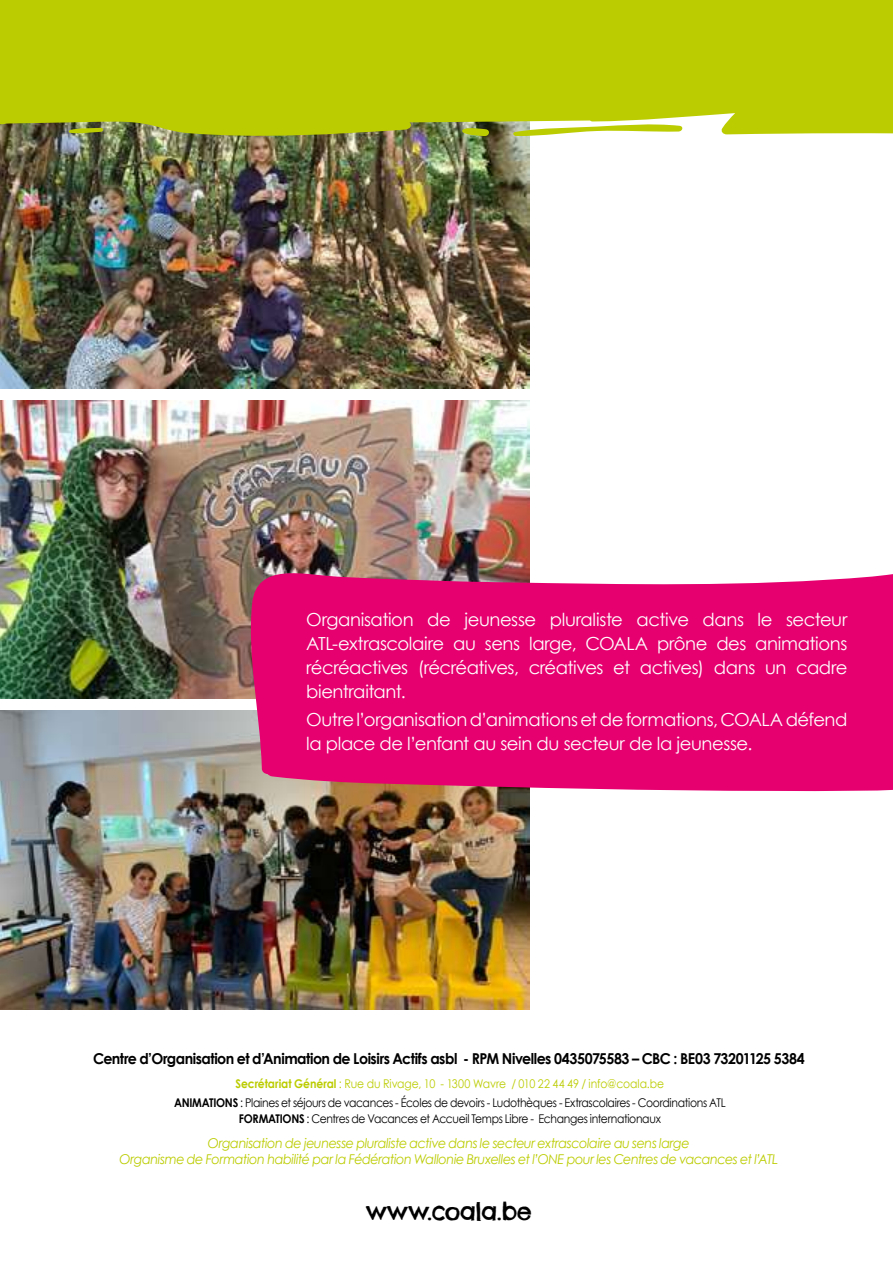
<style>
.page{position:relative;width:893px;height:1263px;background:#fff}
.page>*{position:absolute;margin:0;border:0;box-sizing:border-box;transform-origin:0 0}
.t1{font:24px "Chelsea Market";letter-spacing:-.03em;color:#000}
.t2{font:18px/24px "Century Gothic";letter-spacing:-.02em;color:#fff;text-align:justify}
.t3{font:700 15px "Century Gothic";letter-spacing:-.035em;color:#000;scale:.95 1}
.t4{font:italic 13.5px/16.5px "Century Gothic";letter-spacing:-.035em;color:#bc0;text-align:center;scale:.95 1}
.t5{font:12px/18.6px "Century Gothic";letter-spacing:-.03em;color:#000;text-align:center;scale:.9 1}
.s1{font-weight:700;color:#bc0}
.s2{color:#bc0}
.s3{font-weight:700}
</style>
<div class="page">
<img style="left:0;top:401px;width:529px;height:297px">
<img style="left:0;top:139px;width:529px;height:249px">
<img style="left:0;top:710px;width:530px;height:300px">
<div style="left:0;top:0;width:893px;height:139px;background:#bc0"></div>
<svg style="left:512px;top:123px;width:172px;height:13px"></svg>
<svg style="left:461px;top:127px;width:30px;height:9px"></svg>
<svg style="left:68px;top:128px;width:36px;height:6px"></svg>
<svg style="left:247px;top:556px;width:646px;height:236px;background:#dd1e77"></svg>
<p class="t2" style="left:306px;top:607px;width:543px">Organisation de jeunesse pluraliste active dans le secteur ATL-extrascolaire au sens large, COALA prône des animations récréactives (récréatives, créatives et actives) dans un cadre bientraitant.</p>
<p class="t2" style="left:306px;top:707px;width:543px">Outre l’organisation d’animations et de formations, COALA défend la place de l’enfant au sein du secteur de la jeunesse.</p>
<p class="t3" style="left:93px;top:1047px;width:751px">Centre d’Organisation et d’Animation de Loisirs Actifs asbl - RPM Nivelles 0435075583 – CBC : BE03 73201125 5384</p>
<p class="t5" style="left:174px;top:1074px;width:614px"><span class="s1">Secrétariat Général</span> <span class="s2">: Rue du Rivage, 10 - 1300 Wavre / 010 22 44 49 / info@coala.be<br></span><span class="s3">ANIMATIONS</span> : Plaines et séjours de vacances - Écoles de devoirs - Ludothèques - Extrascolaires - Coordinations ATL</p>
<p class="t5" style="left:239px;top:1109px;width:470px"><span class="s3">FORMATIONS</span> : Centres de Vacances et Accueil Temps Libre - Echanges internationaux</p>
<p class="t4" style="left:120px;top:1134px;width:695px">Organisation de jeunesse pluraliste active dans le secteur extrascolaire au sens large<br>Organisme de Formation habilité par la Fédération Wallonie Bruxelles et l’ONE pour les Centres de vacances et l’ATL</p>
<h1 class="t1" style="left:366px;top:1196px;width:168px">www.coala.be</h1>
</div>
